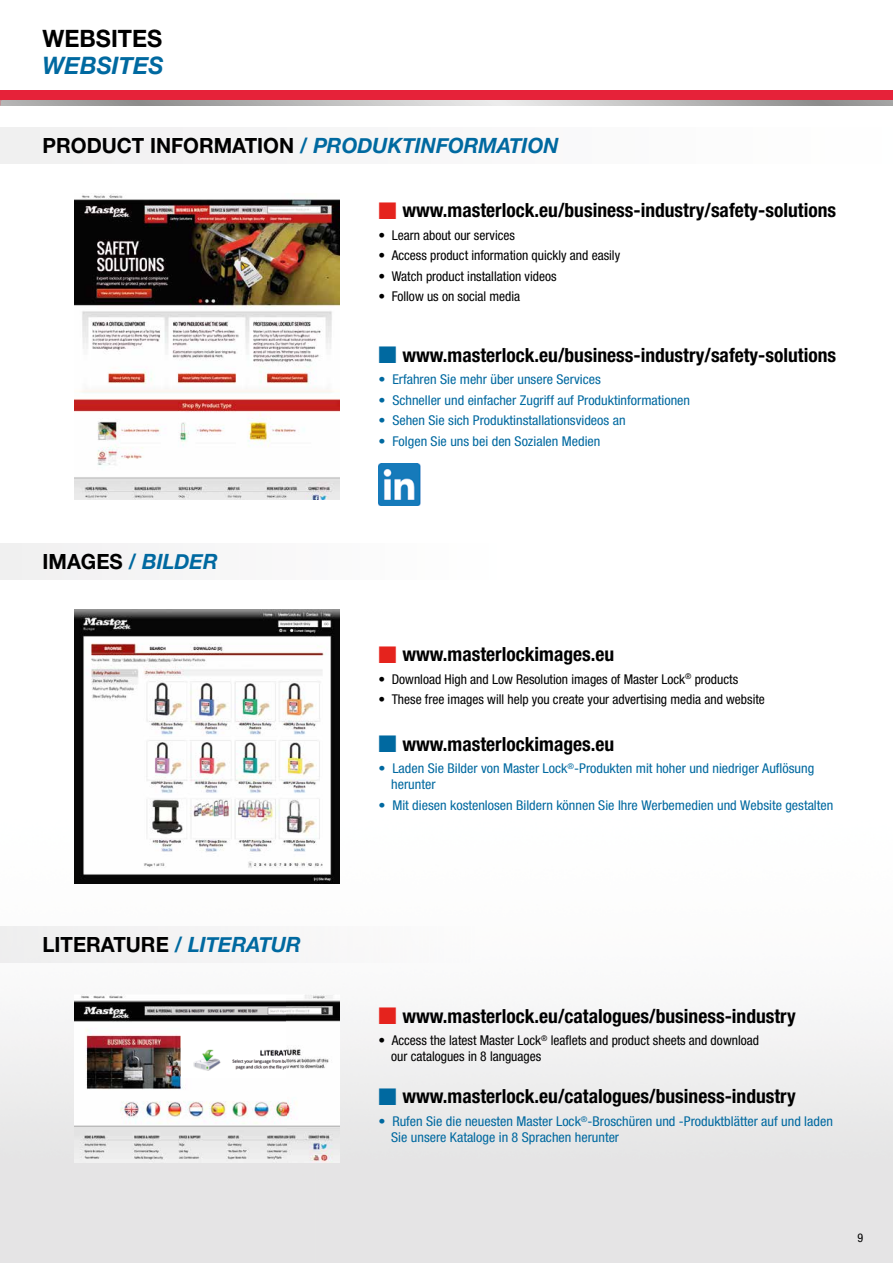
<style>
.page{position:relative;width:893px;height:1263px;background:#fff}
.page>*{position:absolute;margin:0;border:0;box-sizing:border-box;transform-origin:0 0}
.t1{font:700 24px "Helvetica Neue LT Std";color:#000}
.t2{font:italic 700 24px "Helvetica Neue";color:#0069a0}
.t3{font:italic 700 21px "Helvetica Neue";color:#0069a0}
.t4{font:700 21px "Helvetica Neue LT Std";color:#000}
.t5{font:700 condensed 19.5px "Helvetica Neue";color:#000}
.t6{font:condensed 13.5px/16.2px "Helvetica Neue LT Std";color:#0069a0;scale:1.05 1}
.t7{font:condensed 13.5px/16.2px "Helvetica Neue LT Std";color:#000}
.t8{font:condensed 12px "Helvetica Neue LT Std";color:#000}
.s1{font-family:"Helvetica Neue LT Std";font-style:normal;color:#000}
.s2{color:#e5231d}
.s3{color:#0069a0}
.s4{font-family:"Helvetica Neue";font-style:italic;color:#0069a0}
</style>
<div class="page">
<img style="left:316px;top:1011px;width:315px;height:252px">
<div style="left:0;top:90px;width:893px;height:16px;background:#e62239"></div>
<svg style="left:1px;top:100px;width:892px;height:6px;background:#b6b6b5"></svg>
<img style="left:75px;top:609px;width:264px;height:275px">
<img style="left:74px;top:994px;width:265px;height:169px">
<div style="left:0;top:128px;width:893px;height:36px;background:#f8f7f8"></div>
<div style="left:0;top:543px;width:506px;height:37px;background:#f8f7f8"></div>
<img style="left:75px;top:194px;width:264px;height:306px">
<img style="left:378px;top:464px;width:43px;height:41px">
<h1 class="t1" style="left:43px;top:24px;width:121px">WEBSITES</h1>
<h1 class="t2" style="left:43px;top:47px;width:123px">WEBSITES</h1>
<h2 class="t3" style="left:43px;top:129px;width:518px"><span class="s1">PRODUCT INFORMATION</span> / PRODUKTINFORMATION</h2>
<h3 class="t5" style="left:378px;top:198px;width:459px"><span class="s2">■</span> www.masterlock.eu/business-industry/safety-solutions</h3>
<p class="t7" style="left:378px;top:227px;width:138px">• Learn about our services</p>
<p class="t7" style="left:378px;top:247px;width:243px">• Access product information quickly and easily</p>
<p class="t7" style="left:378px;top:268px;width:180px">• Watch product installation videos</p>
<p class="t7" style="left:378px;top:288px;width:143px">• Follow us on social media</p>
<h2 class="t3" style="left:43px;top:545px;width:177px"><span class="s1">IMAGES</span> / BILDER</h2>
<h3 class="t5" style="left:378px;top:343px;width:459px"><span class="s3">■</span> www.masterlock.eu/business-industry/safety-solutions</h3>
<p class="t6" style="left:378px;top:371px;width:213px">• Erfahren Sie mehr über unsere Services</p>
<p class="t6" style="left:378px;top:392px;width:298px">• Schneller und einfacher Zugriff auf Produktinformationen</p>
<p class="t6" style="left:378px;top:412px;width:237px">• Sehen Sie sich Produktinstallationsvideos an</p>
<p class="t6" style="left:378px;top:433px;width:213px">• Folgen Sie uns bei den Sozialen Medien</p>
<h3 class="t5" style="left:378px;top:642px;width:237px"><span class="s2">■</span> www.masterlockimages.eu</h3>
<p class="t7" style="left:378px;top:671px;width:361px">• Download High and Low Resolution images of Master Lock<sup>®</sup> products</p>
<p class="t7" style="left:378px;top:691px;width:388px">• These free images will help you create your advertising media and website</p>
<h3 class="t5" style="left:378px;top:732px;width:237px"><span class="s3">■</span> www.masterlockimages.eu</h3>
<p class="t6" style="left:391px;top:760px;width:404px;text-indent:-13px">• Laden Sie Bilder von Master Lock<sup>®</sup>-Produkten mit hoher und niedriger Auflösung herunter</p>
<p class="t6" style="left:378px;top:797px;width:435px">• Mit diesen kostenlosen Bildern können Sie Ihre Werbemedien und Website gestalten</p>
<h2 class="t4" style="left:43px;top:931px;width:260px">LITERATURE <span class="s4">/ LITERATUR</span></h2>
<h3 class="t5" style="left:378px;top:1004px;width:419px"><span class="s2">■</span> www.masterlock.eu/catalogues/business-industry</h3>
<p class="t7" style="left:391px;top:1032px;width:369px;text-indent:-13px">• Access the latest Master Lock<sup>®</sup> leaflets and product sheets and download our catalogues in 8 languages</p>
<h3 class="t5" style="left:378px;top:1085px;width:419px"><span class="s3">■</span> www.masterlock.eu/catalogues/business-industry</h3>
<p class="t6" style="left:391px;top:1113px;width:422px;text-indent:-13px">• Rufen Sie die neuesten Master Lock<sup>®</sup>-Broschüren und -Produktblätter auf und laden<br>Sie unsere Kataloge in 8 Sprachen herunter</p>
<p class="t8" style="left:857px;top:1230px;width:7px">9</p>
</div>
